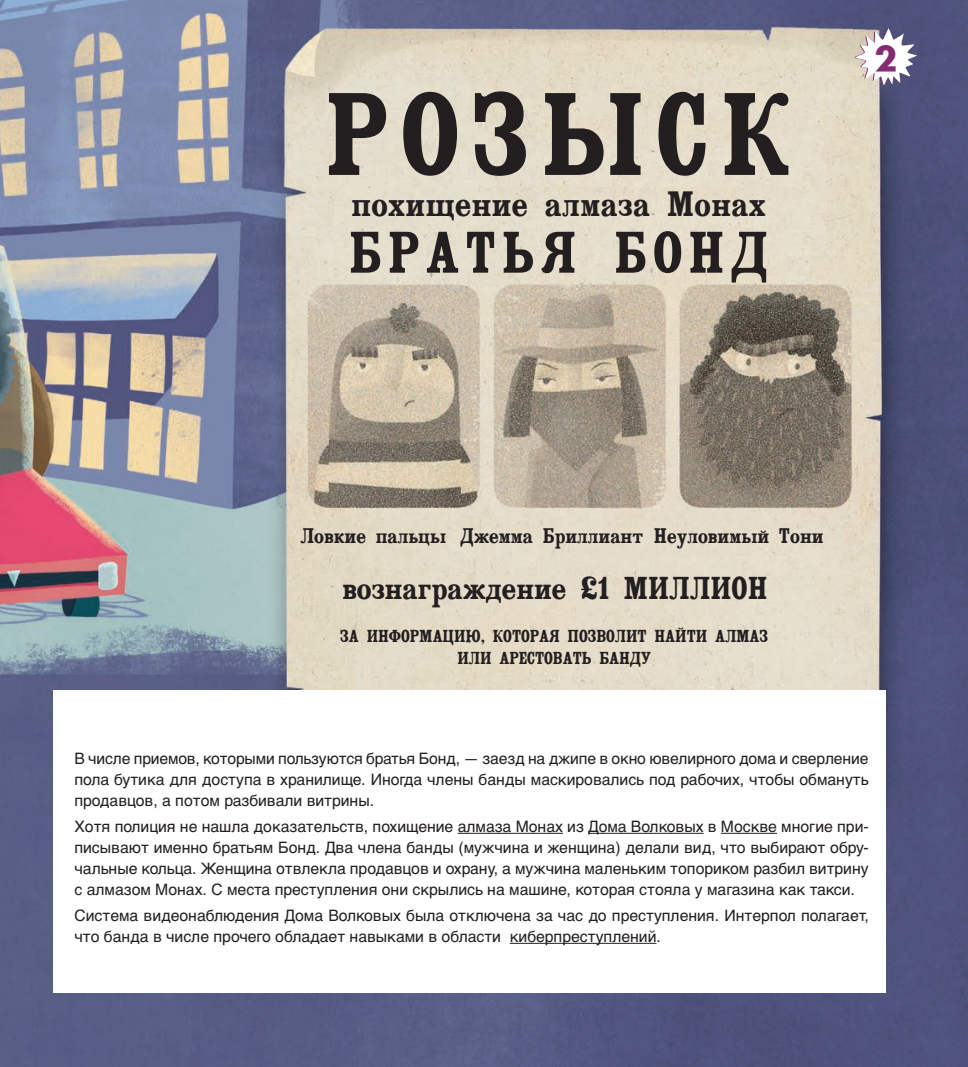
<style>
.page{position:relative;width:968px;height:1067px;background:#fff}
.page>*{position:absolute;margin:0;border:0;box-sizing:border-box;transform-origin:0 0}
.t1{font:900 115.5px "Country Western";letter-spacing:.1em;color:#231f20}
.t2{font:900 57.75px "Country Western";letter-spacing:.1em;color:#231f20}
.t3{font:900 35px "Country Western";letter-spacing:.01em;color:#231f20}
.Main_Title_38{font:800 33.25px "A Futurica";color:#852b74}
.t4{font:900 31.5px "Country Western";color:#231f20}
.t5{font:900 21px "Country Western";color:#231f20}
.t6{font:900 17.32px/21.5px "Country Western";letter-spacing:-.005em;color:#231f20;text-align:center}
.Wiki_copy{font:15.75px/21px "Helvetica C";color:#231f20;text-align:justify}
</style>
<div class="page">
<img style="left:0;top:0;width:967px;height:1067px">
<svg style="left:854px;top:28px;width:62px;height:57px"></svg>
<div style="left:53px;top:690px;width:832px;height:302px;background:#fff"></div>
<hr style="left:457px;top:833px;width:106px;height:1px;background:#231f20">
<hr style="left:588px;top:833px;width:115px;height:1px;background:#231f20">
<hr style="left:720px;top:833px;width:56px;height:1px;background:#231f20">
<hr style="left:509px;top:943px;width:147px;height:1px;background:#231f20">
<p class="t1" style="left:325px;top:73px;width:468px">РОЗЫСК</p>
<p class="t3" style="left:351px;top:185px;width:416px">похищение алмаза Монах</p>
<p class="t2" style="left:349px;top:222px;width:421px">БРАТЬЯ БОНД</p>
<p class="Main_Title_38" style="left:874px;top:37px;width:24px">2</p>
<p class="t5" style="left:300px;top:524px;width:147px">Ловкие пальцы</p>
<p class="t5" style="left:460px;top:524px;width:184px">Джемма Бриллиант</p>
<p class="t5" style="left:653px;top:524px;width:171px">Неуловимый Тони</p>
<p class="t4" style="left:342px;top:571px;width:426px">вознаграждение £1 МИЛЛИОН</p>
<p class="t6" style="left:340px;top:627px;width:429px">ЗА ИНФОРМАЦИЮ, КОТОРАЯ ПОЗВОЛИТ НАЙТИ АЛМАЗ<br>ИЛИ АРЕСТОВАТЬ БАНДУ</p>
<p class="Wiki_copy" style="left:74px;top:748px;width:795px">В числе приемов, которыми пользуются братья Бонд, — заезд на джипе в окно ювелирного дома и сверление пола бутика для доступа в хранилище. Иногда члены банды маскировались под рабочих, чтобы обмануть продавцов, а потом разбивали витрины.</p>
<p class="Wiki_copy" style="left:74px;top:815px;width:795px">Хотя полиция не нашла доказательств, похищение алмаза Монах из Дома Волковых в Москве многие при&shy;писывают именно братьям Бонд. Два члена банды (мужчина и женщина) делали вид, что выбирают обру&shy;чальные кольца. Женщина отвлекла продавцов и охрану, а мужчина маленьким топориком разбил витрину с алмазом Монах. С места преступления они скрылись на машине, которая стояла у магазина как такси.</p>
<p class="Wiki_copy" style="left:74px;top:904px;width:795px">Система видеонаблюдения Дома Волковых была отключена за час до преступления. Интерпол полагает, что банда в числе прочего обладает навыками в области киберпреступлений.</p>
</div>
